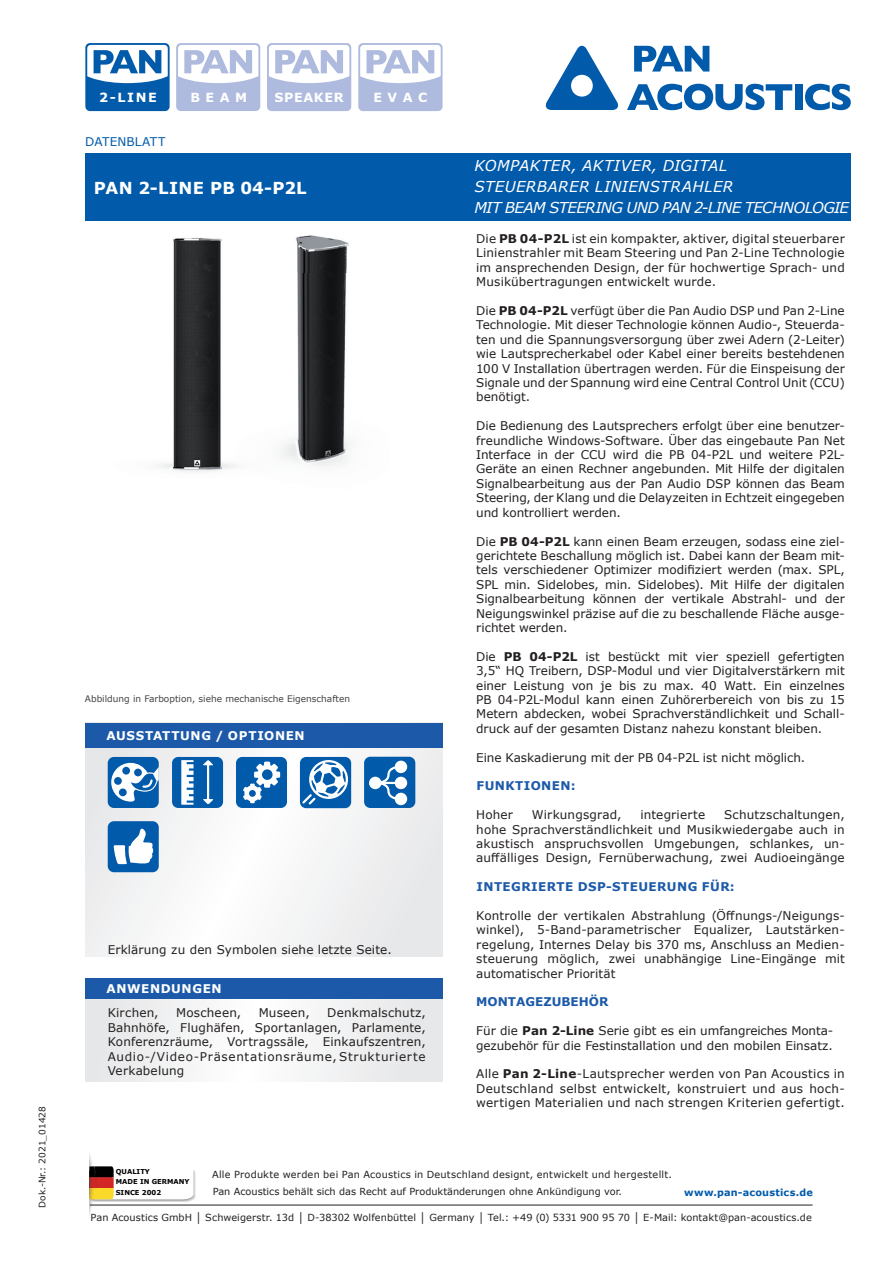
<style>
.page{position:relative;width:893px;height:1263px;background:#fff}
.page>*{position:absolute;margin:0;border:0;box-sizing:border-box;transform-origin:0 0}
.t1{font:700 16.5px "Verdana";letter-spacing:.015em;color:#fff}
.t2{font:italic 15px/21px "Verdana";letter-spacing:.01em;color:#fff}
.t3{font:700 12.75px "Verdana";letter-spacing:.125em;color:#fff}
.t4{font:700 12.75px "Verdana";letter-spacing:.05em;color:#fff}
.t5{font:12px/14.4px "Verdana";letter-spacing:.005em;color:#231f20;text-align:justify}
.t6{font:700 12px "Verdana";letter-spacing:.035em;color:#1c5aa9}
.t7{font:700 12px "Verdana";letter-spacing:.05em;color:#fff}
.t8{font:700 12px "Verdana";color:#1c5aa9}
.t9{font:12px "Verdana";letter-spacing:.01em;color:#015aaa}
.t10{font:9.75px "Verdana";letter-spacing:.005em;color:#231f20}
.t11{font:700 9.75px "Verdana";letter-spacing:.02em;color:#015aaa}
.t12{font:9px "Verdana";color:#414243}
.t13{font:9px "Verdana";color:#231f20}
.t14{font:700 6.75px/10.4px "Verdana";color:#000}
.s1{font-weight:700}
</style>
<div class="page">
<div style="left:85px;top:153px;width:766px;height:68px;background:#015aaa"></div>
<svg style="left:634px;top:46px;width:75px;height:26px"></svg>
<svg style="left:627px;top:84px;width:165px;height:26px"></svg>
<div style="left:795px;top:84px;width:7px;height:26px;background:#015aaa"></div>
<svg style="left:805px;top:84px;width:46px;height:26px"></svg>
<svg style="left:545px;top:45px;width:73px;height:65px"></svg>
<img style="left:89px;top:1153px;width:5px;height:63px">
<svg style="left:89px;top:1158px;width:107px;height:45px"></svg>
<hr style="left:90px;top:1205px;width:723px;height:1px;background:#231f20">
<svg style="left:85px;top:43px;width:85px;height:68px"></svg>
<svg style="left:358px;top:43px;width:85px;height:68px"></svg>
<div style="left:375px;top:92px;width:52px;height:10px;background:#aebade"></div>
<svg style="left:176px;top:43px;width:84px;height:68px"></svg>
<div style="left:192px;top:92px;width:54px;height:10px;background:#aebade"></div>
<svg style="left:267px;top:43px;width:84px;height:68px"></svg>
<div style="left:275px;top:92px;width:57px;height:10px;background:#aebade"></div>
<div style="left:335px;top:92px;width:9px;height:10px;background:#aebade"></div>
<div style="left:85px;top:723px;width:357px;height:234px;background:#f3f4f4"></div>
<div style="left:85px;top:981px;width:357px;height:100px;background:linear-gradient(to right,#f2f3f4,#f0f1f1)"></div>
<div style="left:85px;top:723px;width:357px;height:24px;background:#1c5aa9"></div>
<div style="left:85px;top:978px;width:357px;height:20px;background:#1c5aa9"></div>
<div style="left:108px;top:757px;width:51px;height:51px;background:#015aaa;border-radius:6px"></div>
<svg style="left:111px;top:763px;width:48px;height:38px"></svg>
<div style="left:108px;top:821px;width:51px;height:51px;background:#015aaa;border-radius:6px"></div>
<svg style="left:114px;top:828px;width:39px;height:36px"></svg>
<img style="left:157px;top:274px;width:145px;height:198px">
<img style="left:173px;top:235px;width:176px;height:39px">
<img style="left:302px;top:273px;width:48px;height:194px">
<div style="left:236px;top:757px;width:51px;height:51px;background:#015aaa;border-radius:6px"></div>
<svg style="left:243px;top:762px;width:37px;height:41px"></svg>
<div style="left:300px;top:757px;width:51px;height:51px;background:#015aaa;border-radius:6px"></div>
<svg style="left:302px;top:757px;width:49px;height:47px"></svg>
<div style="left:172px;top:757px;width:51px;height:51px;background:#015aaa;border-radius:6px"></div>
<svg style="left:181px;top:760px;width:12px;height:45px"></svg>
<svg style="left:203px;top:760px;width:10px;height:44px"></svg>
<div style="left:364px;top:757px;width:51px;height:51px;background:#015aaa;border-radius:6px"></div>
<svg style="left:369px;top:761px;width:38px;height:44px"></svg>
<p class="t13" style="left:36px;top:1208px;width:103px;rotate:-90deg">Dok.-Nr.: 2021_01428</p>
<p class="t3" style="left:99px;top:88px;width:59px">2-LINE</p>
<p class="t3" style="left:190px;top:88px;width:58px">BEAM</p>
<p class="t4" style="left:274px;top:88px;width:71px">SPEAKER</p>
<p class="t3" style="left:373px;top:88px;width:55px">EVAC</p>
<p class="t9" style="left:85px;top:134px;width:82px">DATENBLATT</p>
<h1 class="t1" style="left:94px;top:177px;width:214px">PAN 2-LINE PB 04-P2L</h1>
<p class="t12" style="left:85px;top:693px;width:267px">Abbildung in Farboption, siehe mechanische Eigenschaften</p>
<p class="t7" style="left:107px;top:727px;width:200px">AUSSTATTUNG / OPTIONEN</p>
<p class="t5" style="left:108px;top:942px;width:286px">Erklärung zu den Symbolen siehe letzte Seite.</p>
<p class="t7" style="left:107px;top:980px;width:117px">ANWENDUNGEN</p>
<p class="t5" style="left:108px;top:1006px;width:52px">Kirchen,</p>
<p class="t5" style="left:176px;top:1006px;width:67px">Moscheen,</p>
<p class="t5" style="left:259px;top:1006px;width:53px">Museen,</p>
<p class="t5" style="left:108px;top:1006px;width:320px;text-indent:219px">Denkmalschutz, Bahnhöfe, Flughäfen, Sportanlagen, Parlamente, Konferenzräume, Vortragssäle, Einkaufszentren, Audio-/Video-Präsentationsräume, Strukturierte Verkabelung</p>
<p class="t2" style="left:474px;top:155px;width:376px">KOMPAKTER, AKTIVER, DIGITAL<br>STEUERBARER LINIENSTRAHLER<br>MIT BEAM STEERING UND PAN 2-LINE TECHNOLOGIE</p>
<p class="t5" style="left:476px;top:231px;width:370px">Die <span class="s1">PB 04-P2L</span> ist ein kompakter, aktiver, digital steuerbarer Linienstrahler mit Beam Steering und Pan 2-Line Technologie im ansprechenden Design, der für hochwertige Sprach- und Musikübertragungen entwickelt wurde.</p>
<p class="t5" style="left:476px;top:303px;width:370px">Die <span class="s1">PB 04-P2L</span> verfügt über die Pan Audio DSP und Pan 2-Line Technologie. Mit dieser Technologie können Audio-, Steuerda&shy;ten und die Spannungsversorgung über zwei Adern (2-Leiter) wie Lautsprecherkabel oder Kabel einer bereits bestehdenen 100 V Installation übertragen werden. Für die Einspeisung der Signale und der Spannung wird eine Central Control Unit (CCU) benötigt.</p>
<p class="t5" style="left:476px;top:419px;width:370px">Die Bedienung des Lautsprechers erfolgt über eine benutzer&shy;freundliche Windows-Software. Über das eingebaute Pan Net Interface in der CCU wird die PB 04-P2L und weitere P2L-Geräte an einen Rechner angebunden. Mit Hilfe der digitalen Signalbearbeitung aus der Pan Audio DSP können das Beam Steering, der Klang und die Delayzeiten in Echtzeit eingegeben und kontrolliert werden.</p>
<p class="t5" style="left:476px;top:534px;width:370px">Die <span class="s1">PB 04-P2L</span> kann einen Beam erzeugen, sodass eine ziel&shy;gerichtete Beschallung möglich ist. Dabei kann der Beam mit&shy;tels verschiedener Optimizer modifiziert werden (max. SPL, SPL min. Sidelobes, min. Sidelobes). Mit Hilfe der digitalen Signalbearbeitung können der vertikale Abstrahl- und der Neigungswinkel präzise auf die zu beschallende Fläche ausge&shy;richtet werden.</p>
<p class="t5" style="left:476px;top:649px;width:370px">Die <span class="s1">PB 04-P2L</span> ist bestückt mit vier speziell gefertigten 3,5“ HQ Treibern, DSP-Modul und vier Digitalverstärkern mit einer Leistung von je bis zu max. 40 Watt. Ein einzelnes PB 04-P2L-Modul kann einen Zuhörerbereich von bis zu 15<br>Metern abdecken, wobei Sprachverständlichkeit und Schall&shy;druck auf der gesamten Distanz nahezu konstant bleiben.</p>
<p class="t5" style="left:476px;top:750px;width:330px">Eine Kaskadierung mit der PB 04-P2L ist nicht möglich.</p>
<p class="t6" style="left:476px;top:777px;width:101px">FUNKTIONEN:</p>
<p class="t5" style="left:476px;top:807px;width:38px">Hoher</p>
<p class="t5" style="left:532px;top:807px;width:91px">Wirkungsgrad,</p>
<p class="t5" style="left:640px;top:807px;width:66px">integrierte</p>
<p class="t5" style="left:476px;top:807px;width:370px;text-indent:248px">Schutzschaltungen, hohe Sprachverständlichkeit und Musikwiedergabe auch in akustisch anspruchsvollen Umgebungen, schlankes, un&shy;auffälliges Design, Fernüberwachung, zwei Audioeingänge</p>
<p class="t6" style="left:476px;top:878px;width:260px">INTEGRIERTE DSP-STEUERUNG FÜR:</p>
<p class="t5" style="left:476px;top:908px;width:370px">Kontrolle der vertikalen Abstrahlung (Öffnungs-/Neigungs&shy;winkel), 5-Band-parametrischer Equalizer, Lautstärken&shy;regelung, Internes Delay bis 370 ms, Anschluss an Medien&shy;steuerung möglich, zwei unabhängige Line-Eingänge mit automatischer Priorität</p>
<p class="t8" style="left:476px;top:993px;width:134px">MONTAGEZUBEHÖR</p>
<p class="t5" style="left:476px;top:1023px;width:358px">Für die <span class="s1">Pan 2-Line</span> Serie gibt es ein umfangreiches Monta&shy;gezubehör für die Festinstallation und den mobilen Einsatz.</p>
<p class="t5" style="left:476px;top:1067px;width:370px">Alle <span class="s1">Pan 2-Line</span>-Lautsprecher werden von Pan Acoustics in Deutschland selbst entwickelt, konstruiert und aus hoch&shy;wertigen Materialien und nach strengen Kriterien gefertigt.</p>
<p class="t14" style="left:116px;top:1166px;width:75px">QUALITY<br>MADE IN GERMANY<br>SINCE 2002</p>
<p class="t10" style="left:91px;top:1210px;width:723px">Pan Acoustics GmbH │ Schweigerstr. 13d │ D-38302 Wolfenbüttel │ Germany │ Tel.: +49 (0) 5331 900 95 70 │ E-Mail: kontakt@pan-acoustics.de</p>
<p class="t10" style="left:212px;top:1167px;width:461px">Alle Produkte werden bei Pan Acoustics in Deutschland designt, entwickelt und hergestellt.</p>
<p class="t10" style="left:213px;top:1184px;width:411px">Pan Acoustics behält sich das Recht auf Produktänderungen ohne Ankündigung vor.</p>
<p class="t11" style="left:684px;top:1185px;width:130px">www.pan-acoustics.de</p>
</div>
